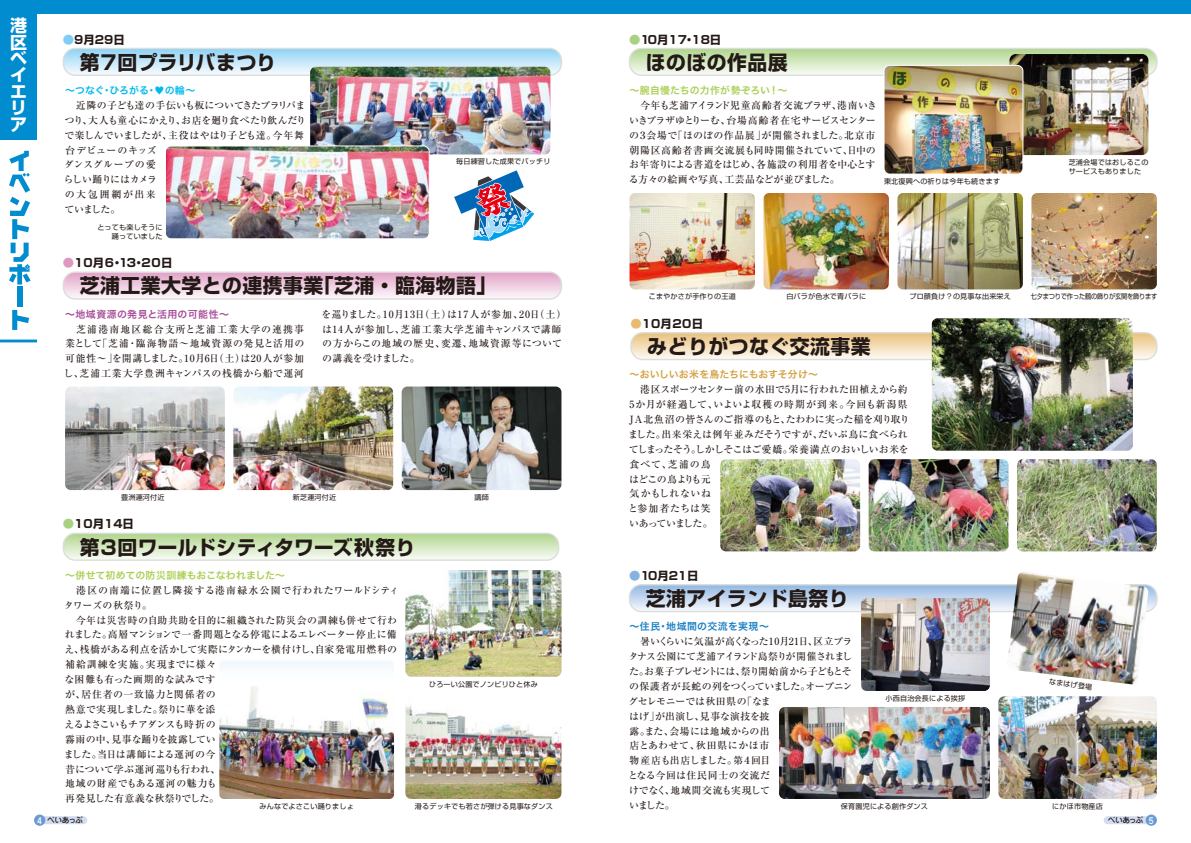
<style>
.page{position:relative;width:1191px;height:843px;background:#fff}
.page>*{position:absolute;margin:0;border:0;box-sizing:border-box;transform-origin:0 0}
.t1{font:700 19.8px "Shin Go";letter-spacing:.025em;color:#231916}
.t2{font:700 17px/16.5px "Shin Go Pro";color:#fff}
.t3{font:700 11.3px "Shin Go Pro";color:#231916}
.t4{font:700 11.3px "Shin Go Pro";letter-spacing:.025em;color:#231916}
.t5{font:500 9.9px/14.9px "Ryumin Pro";letter-spacing:.01em;color:#231916}
.t6{font:500 9.9px/14.9px "Ryumin Pro";letter-spacing:-.025em;color:#231916}
.t7{font:500 9.9px/14.9px "Ryumin Pro";letter-spacing:-.01em;color:#231916}
.t8{font:500 9.9px/14.9px "Ryumin Pro";letter-spacing:.08em;color:#231916}
.t9{font:500 9.9px/14.9px "Ryumin Pro";letter-spacing:.06em;color:#231916}
.t10{font:500 7.8px "Jun 34";letter-spacing:-.1em;color:#231916}
.t11{font:7.1px/9.2px "Shin Go";letter-spacing:.025em;color:#231916;text-align:right}
.t12{font:7.1px "Shin Go";letter-spacing:-.035em;color:#231916;scale:.88 1}
.s1{color:#7dcdf4}
.s2{font-family:"Hira Kaku Pro W6";font-weight:400;color:#00b9ef}
.s3{font-family:"Koz Go Pro";font-weight:400;color:#00b9ef}
.s4{color:#e098c0}
.s5{font-family:"Hira Kaku Pro W6";font-weight:400;color:#a64b98}
.s6{color:#a8d182}
.s7{font-family:"Hira Kaku Pro W6";font-weight:400;color:#aacf53}
.s8{color:#e7bb71}
.s9{font-family:"Hira Kaku Pro W6";font-weight:400;color:#d3a243}
.s10{color:#86b2e0}
.s11{font-family:"Hira Kaku Pro W6";font-weight:400;color:#197fc4}
.s12{font-family:"Jun 34 Pro";font-size:8.5px;color:#fff}
</style>
<div class="page">
<svg style="left:63px;top:48px;width:497px;height:26px;background:#bee4f8"></svg>
<div style="left:63px;top:48px;width:499px;height:28px;border:1px solid #dcdddd;border-radius:12px"></div>
<svg style="left:63px;top:534px;width:495px;height:26px;background:#d2e7bf"></svg>
<div style="left:63px;top:532px;width:496px;height:28px;border:1px solid #dcdddd;border-radius:12px"></div>
<svg style="left:63px;top:273px;width:498px;height:26px;background:#eecbe0"></svg>
<div style="left:63px;top:271px;width:499px;height:28px;border:1px solid #dcdddd;border-radius:12px"></div>
<svg style="left:632px;top:332px;width:525px;height:27px;background:#f3ddb7"></svg>
<div style="left:630px;top:332px;width:527px;height:28px;border:1px solid #dcdddd;border-radius:12px"></div>
<div style="left:0;top:0;width:37px;height:140px;background:#008ccf"></div>
<hr style="left:0;top:339px;width:37px;height:3px;background:#008ccf">
<div style="left:14px;top:0;width:1177px;height:14px;background:#008ccf"></div>
<svg style="left:9px;top:151px;width:22px;height:133px"></svg>
<div style="left:17px;top:286px;width:5px;height:21px;background:#008ccf"></div>
<svg style="left:12px;top:310px;width:17px;height:20px"></svg>
<div style="left:39px;top:815px;width:48px;height:8px;background:#d3ddf1;border-radius:4px"></div>
<div style="left:34px;top:814px;width:11px;height:11px;background:#6c9bd2;border-radius:50%"></div>
<div style="left:1103px;top:815px;width:49px;height:8px;background:#d3ddf1;border-radius:4px"></div>
<div style="left:1145px;top:814px;width:12px;height:11px;background:#6c9bd2;border-radius:50%"></div>
<img style="left:310px;top:67px;width:240px;height:87px">
<img style="left:233px;top:386px;width:160px;height:104px">
<img style="left:65px;top:386px;width:160px;height:104px">
<img style="left:405px;top:570px;width:156px;height:106px">
<img style="left:219px;top:661px;width:175px;height:137px">
<img style="left:405px;top:706px;width:156px;height:92px">
<svg style="left:629px;top:48px;width:528px;height:26px;background:#d0e6bc"></svg>
<div style="left:629px;top:48px;width:528px;height:28px;border:1px solid #dcdddd;border-radius:12px"></div>
<svg style="left:629px;top:585px;width:528px;height:26px;background:#bfd4ed"></svg>
<div style="left:629px;top:583px;width:528px;height:29px;border:1px solid #dcdddd;border-radius:12px"></div>
<img style="left:1009px;top:54px;width:139px;height:101px">
<img style="left:884px;top:65px;width:139px;height:108px">
<div style="left:884px;top:65px;width:139px;height:109px;border:1px solid #fff;border-radius:6px"></div>
<img style="left:998px;top:696px;width:159px;height:102px">
<img style="left:861px;top:597px;width:129px;height:93px">
<img style="left:779px;top:707px;width:211px;height:91px">
<img style="left:1006px;top:572px;width:142px;height:112px">
<img style="left:720px;top:459px;width:140px;height:92px">
<img style="left:868px;top:459px;width:140px;height:92px">
<img style="left:1017px;top:459px;width:140px;height:92px">
<img style="left:932px;top:318px;width:201px;height:132px">
<img style="left:167px;top:146px;width:262px;height:91px">
<div style="left:165px;top:146px;width:264px;height:93px;border:1px solid #fff;border-radius:6px"></div>
<img style="left:629px;top:193px;width:126px;height:96px">
<img style="left:763px;top:193px;width:126px;height:96px">
<img style="left:897px;top:193px;width:126px;height:96px">
<img style="left:1031px;top:193px;width:126px;height:96px">
<img style="left:402px;top:386px;width:159px;height:104px">
<svg style="left:454px;top:170px;width:80px;height:71px"></svg>
<p class="t2" style="left:10px;top:15px;width:18px">港区ベイエリア</p>
<p class="t3" style="left:63px;top:30px;width:63px"><span class="s1">●</span>9月29日</p>
<p class="t1" style="left:80px;top:49px;width:198px">第7回プラリバまつり</p>
<p class="t7" style="left:64px;top:82px;width:244px"><span class="s2">～つなぐ・ひろがる・</span><span class="s3">♥</span><span class="s2">の輪～<br></span>　近隣の子ども達の手伝いも板についてきたプラリバまつり、大人も童心にかえり、お店を廻り食べたり飲んだりで楽しんでいましたが、主役はやはり子ども達。今年舞台デビューのキッズ<br>ダンスグループの愛<br>らしい踊りにはカメラ<br>の大包囲網が出来<br>ていました。</p>
<p class="t11" style="left:97px;top:222px;width:67px">とっても楽しそうに踊っていました</p>
<p class="t4" style="left:63px;top:254px;width:111px"><span class="s4">●</span>10月6・13・20日</p>
<p class="t11" style="left:456px;top:157px;width:96px">毎日練習した成果でバッチリ</p>
<p class="t1" style="left:80px;top:272px;width:418px">芝浦工業大学との連携事業「芝浦・臨海物語」</p>
<p class="t8" style="left:64px;top:305px;width:242px"><span class="s5">～地域資源の発見と活用の可能性～<br></span>　芝浦港南地区総合支所と芝浦工業大学の連携事業として「芝浦・臨海物語～地域資源の発見と活用の可能性～」を開講しました。10月6日（土）は20人が参加し、芝浦工業大学豊洲キャンパスの桟橋から船で運河</p>
<p class="t9" style="left:321px;top:305px;width:246px">を巡りました。10月13日（土）は17人が参加、20日（土）は14人が参加し、芝浦工業大学芝浦キャンパスで講師の方からこの地域の歴史、変遷、地域資源等についての講義を受けました。</p>
<p class="t11" style="left:121px;top:492px;width:45px">豊洲運河付近</p>
<p class="t11" style="left:293px;top:492px;width:45px">新芝運河付近</p>
<p class="t11" style="left:474px;top:492px;width:16px">講師</p>
<p class="t3" style="left:63px;top:515px;width:72px"><span class="s6">●</span>10月14日</p>
<p class="t1" style="left:80px;top:533px;width:337px">第3回ワールドシティタワーズ秋祭り</p>
<p class="t5" style="left:64px;top:566px;width:336px"><span class="s7">～併せて初めての防災訓練もおこなわれました～<br></span>　港区の南端に位置し隣接する港南緑水公園で行われたワールドシティタワーズの秋祭り。<br>　今年は災害時の自助共助を目的に組織された防災会の訓練も併せて行われました。高層マンションで一番問題となる停電によるエレベーター停止に備え、桟橋がある利点を活かして実際にタンカーを横付けし、自家発電用燃料の補給訓練を実施。実現までに様々<br>な困難も有った画期的な試みです<br>が、居住者の一致協力と関係者の<br>熱意で実現しました。祭りに華を添<br>えるよさこいもチアダンスも時折の<br>霧雨の中、見事な踊りを披露してい<br>ました。当日は講師による運河の今<br>昔について学ぶ運河巡りも行われ、<br>地域の財産でもある運河の魅力も<br>再発見した有意義な秋祭りでした。</p>
<p class="t11" style="left:259px;top:800px;width:96px">みんなでよさこい踊りましょ</p>
<p class="t11" style="left:429px;top:678px;width:110px">ひろーい公園でノンビリひと休み</p>
<p class="t11" style="left:415px;top:800px;width:139px">滑るデッキでも若さが弾ける見事なダンス</p>
<p class="t3" style="left:629px;top:30px;width:94px"><span class="s6">●</span>10月17・18日</p>
<p class="t1" style="left:646px;top:49px;width:143px">ほのぼの作品展</p>
<p class="t5" style="left:629px;top:82px;width:250px"><span class="s7">～腕自慢たちの力作が勢ぞろい！～<br></span>　今年も芝浦アイランド児童高齢者交流プラザ、港南いきいきプラザゆとりーむ、台場高齢者在宅サービスセンターの３会場で「ほのぼの作品展」が開催されました。北京市朝陽区高齢者書画交流展も同時開催されていて、日中のお年寄りによる書道をはじめ、各施設の利用者を中心とする方々の絵画や写真、工芸品などが並びました。</p>
<p class="t11" style="left:884px;top:176px;width:118px">東北復興への祈りは今年も続きます</p>
<p class="t11" style="left:1068px;top:157px;width:81px;text-align:left">芝浦会場ではおしるこのサービスもありました</p>
<p class="t11" style="left:649px;top:291px;width:88px">こまやかさが手作りの王道</p>
<p class="t3" style="left:630px;top:314px;width:74px"><span class="s8">●</span>10月20日</p>
<p class="t11" style="left:786px;top:291px;width:81px">白バラが色水で青バラに</p>
<p class="t11" style="left:909px;top:291px;width:103px">プロ顔負け？の見事な出来栄え</p>
<p class="t12" style="left:1031px;top:292px;width:145px">七夕まつりで作った鶴の飾りが玄関を飾ります</p>
<p class="t1" style="left:647px;top:333px;width:225px">みどりがつなぐ交流事業</p>
<p class="t5" style="left:628px;top:366px;width:283px"><span class="s9">～おいしいお米を鳥たちにもおすそ分け～<br></span>　港区スポーツセンター前の水田で5月に行われた田植えから約<br>5か月が経過して、いよいよ収穫の時期が到来。今回も新潟県<br>JA北魚沼の皆さんのご指導のもと、たわわに実った稲を刈り取りました。出来栄えは例年並みだそうですが、だいぶ鳥に食べられてしまったそう。しかしそこはご愛嬌。栄養満点のおいしいお米を食べて、芝浦の鳥<br>はどこの鳥よりも元<br>気かもしれないね<br>と参加者たちは笑<br>いあっていました。</p>
<p class="t3" style="left:629px;top:566px;width:71px"><span class="s10">●</span>10月21日</p>
<p class="t1" style="left:646px;top:584px;width:204px">芝浦アイランド島祭り</p>
<p class="t6" style="left:628px;top:618px;width:226px"><span class="s11">～住民・地域間の交流を実現～<br></span>　暑いくらいに気温が高くなった10月21日、区立プラタナス公園にて芝浦アイランド島祭りが開催されました。お菓子プレゼントには、祭り開始前から子どもとその保護者が長蛇の列をつくっていました。オープニングセレモニーでは秋田県の「なま<br>はげ」が出演し、見事な演技を披<br>露。また、会場には地域からの出<br>店とあわせて、秋田県にかほ市<br>物産店も出店しました。第４回目<br>となる今回は住民同士の交流だ<br>けでなく、地域間交流も実現して<br>いました。</p>
<p class="t11" style="left:1050px;top:676px;width:45px;rotate:7deg">なまはげ登場</p>
<p class="t11" style="left:885px;top:692px;width:81px">小西自治会長による挨拶</p>
<p class="t11" style="left:841px;top:800px;width:88px">保育園児による創作ダンス</p>
<p class="t11" style="left:1052px;top:800px;width:52px">にかほ市物産店</p>
<p class="t10" style="left:37px;top:814px;width:47px"><span class="s12">4</span> べいあっぷ</p>
<p class="t10" style="left:1107px;top:814px;width:48px">べいあっぷ <span class="s12">5</span></p>
</div>
